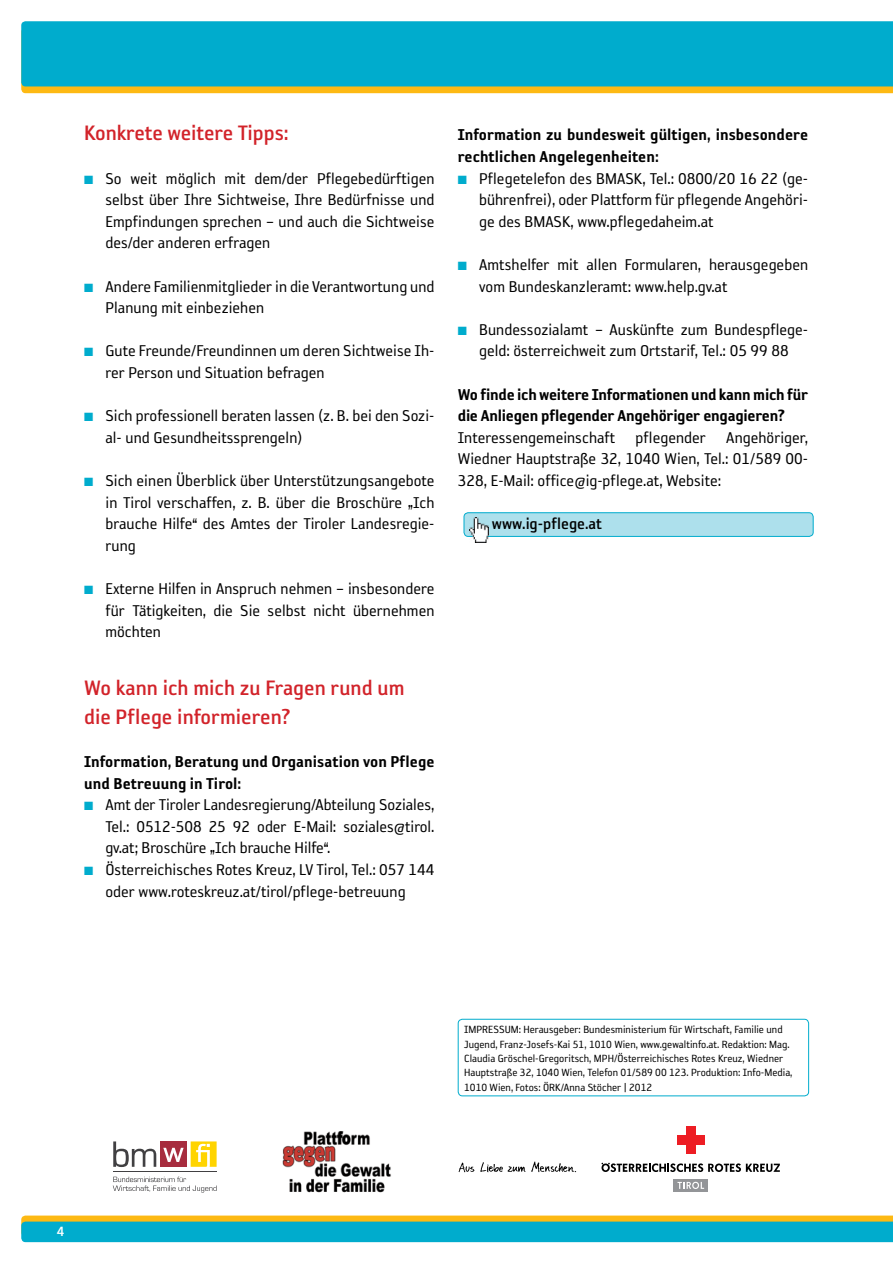
<style>
.page{position:relative;width:893px;height:1263px;background:#fff}
.page>*{position:absolute;margin:0;border:0;box-sizing:border-box;transform-origin:0 0}
.t1{font:24px/28.8px "Reykjavik One B Gauge";color:#d2232a}
.t2{font:18px/21.6px "Reykjavik One A Gauge";color:#000;text-align:justify}
.t3{font:18px/21.6px "Reykjavik One C Gauge";color:#000}
.t4{font:18px "Reykjavik One B Gauge";color:#000}
.t5{font:15.3px "Reykjavik One B Gauge";color:#fff}
.t6{font:12px/14.4px "Reykjavik One A Gauge";color:#000}
.s1{color:#00accd}
</style>
<div class="page">
<div style="left:464px;top:513px;width:349px;height:23px;background:#ade0ec;border-radius:4px"></div>
<div style="left:463px;top:512px;width:351px;height:25px;border:1px solid #00accd;border-radius:4px"></div>
<img style="left:469px;top:517px;width:20px;height:25px">
<svg style="left:21px;top:86px;width:872px;height:7px;background:#ebb81f"></svg>
<div style="left:21px;top:21px;width:872px;height:65px;background:#00accd"></div>
<svg style="left:21px;top:1215px;width:872px;height:27px;background:#3eb0a4"></svg>
<div style="left:458px;top:1019px;width:351px;height:77px;border:1px solid #00accd;border-radius:4px"></div>
<img style="left:458px;top:1161px;width:119px;height:12px">
<div style="left:673px;top:1179px;width:35px;height:13px;background:#939598"></div>
<svg style="left:677px;top:1182px;width:27px;height:7px"></svg>
<div style="left:686px;top:1126px;width:9px;height:27px;background:#ed1d24"></div>
<div style="left:677px;top:1135px;width:27px;height:9px;background:#ed1d24"></div>
<svg style="left:601px;top:1163px;width:179px;height:9px"></svg>
<img style="left:282px;top:1131px;width:109px;height:62px">
<hr style="left:113px;top:1171px;width:104px;height:1px;background:#414042">
<svg style="left:113px;top:1141px;width:43px;height:26px"></svg>
<svg style="left:191px;top:1141px;width:26px;height:26px"></svg>
<div style="left:160px;top:1141px;width:27px;height:26px;background:#a72c3e"></div>
<svg style="left:163px;top:1148px;width:21px;height:14px"></svg>
<svg style="left:113px;top:1176px;width:104px;height:16px"></svg>
<h1 class="t1" style="left:84px;top:119px;width:206px">Konkrete weitere Tipps:</h1>
<p class="t2" style="left:105px;top:167px;width:331px;text-indent:-21px"><span class="s1">■</span> So weit möglich mit dem/der Pflegebedürftigen selbst über Ihre Sichtweise, Ihre Bedürfnisse und Empfindungen sprechen – und auch die Sichtweise des/der anderen erfragen</p>
<p class="t2" style="left:105px;top:275px;width:331px;text-indent:-21px"><span class="s1">■</span> Andere Familienmitglieder in die Verantwortung und<br>Planung mit einbeziehen</p>
<p class="t2" style="left:105px;top:340px;width:331px;text-indent:-21px"><span class="s1">■</span> Gute Freunde/Freundinnen um deren Sichtweise Ih&shy;rer Person und Situation befragen</p>
<p class="t2" style="left:105px;top:405px;width:331px;text-indent:-21px"><span class="s1">■</span> Sich professionell beraten lassen (z. B. bei den Sozi&shy;al- und Gesundheitssprengeln)</p>
<p class="t2" style="left:105px;top:470px;width:331px;text-indent:-21px"><span class="s1">■</span> Sich einen Überblick über Unterstützungsangebote in Tirol verschaffen, z. B. über die Broschüre „Ich brauche Hilfe“ des Amtes der Tiroler Landesregie&shy;rung</p>
<p class="t2" style="left:105px;top:578px;width:331px;text-indent:-21px"><span class="s1">■</span> Externe Hilfen in Anspruch nehmen – insbesondere für Tätigkeiten, die Sie selbst nicht übernehmen möchten</p>
<h1 class="t1" style="left:84px;top:673px;width:322px">Wo kann ich mich zu Fragen rund um die Pflege informieren?</h1>
<p class="t3" style="left:84px;top:751px;width:352px">Information, Beratung und Organisation von Pflege und Betreuung in Tirol:</p>
<p class="t2" style="left:105px;top:794px;width:331px;text-indent:-21px"><span class="s1">■</span> Amt der Tiroler Landesregierung/Abteilung Soziales, Tel.: 0512-508 25 92 oder E-Mail: soziales@tirol. gv.at; Broschüre „Ich brauche Hilfe“.</p>
<p class="t2" style="left:84px;top:859px;width:352px;text-align:center"><span class="s1">■</span> Österreichisches Rotes Kreuz, LV Tirol, Tel.: 057 144 oder www.roteskreuz.at/tirol/pflege-betreuung</p>
<p class="t3" style="left:458px;top:124px;width:352px">Information zu bundesweit gültigen, insbesondere rechtlichen Angelegenheiten:</p>
<p class="t2" style="left:479px;top:167px;width:331px;text-indent:-21px"><span class="s1">■</span> Pflegetelefon des BMASK, Tel.: 0800/20 16 22 (ge&shy;bührenfrei), oder Plattform für pflegende Angehöri&shy;ge des BMASK, www.pflegedaheim.at</p>
<p class="t2" style="left:479px;top:254px;width:331px;text-indent:-21px"><span class="s1">■</span> Amtshelfer mit allen Formularen, herausgegeben vom Bundeskanzleramt: www.help.gv.at</p>
<p class="t2" style="left:458px;top:319px;width:352px;text-align:center"><span class="s1">■</span> Bundessozialamt – Auskünfte zum Bundespflege&shy;geld: österreichweit zum Ortstarif, Tel.: 05 99 88</p>
<p class="t3" style="left:458px;top:383px;width:352px">Wo finde ich weitere Informationen und kann mich für die Anliegen pflegender Angehöriger engagieren?</p>
<p class="t2" style="left:458px;top:427px;width:352px">Interessengemeinschaft pflegender Angehöriger, Wiedner Hauptstraße 32, 1040 Wien, Tel.: 01/589 00- 328, E-Mail: office@ig-pflege.at, Website:</p>
<p class="t4" style="left:492px;top:515px;width:112px">www.ig-pflege.at</p>
<p class="t6" style="left:464px;top:1022px;width:330px;text-indent:55px">: Herausgeber: Bundesministerium für Wirtschaft, Familie und Jugend, Franz-Josefs-Kai 51, 1010 Wien, www.gewaltinfo.at. Redaktion: Mag.<br>Claudia Gröschel-Gregoritsch, MPH/Österreichisches Rotes Kreuz, Wiedner Hauptstraße 32, 1040 Wien, Telefon 01/589 00 123. Produktion: Info-Media, 1010 Wien, Fotos: ÖRK/Anna Stöcher | 2012</p>
<p class="t6" style="left:464px;top:1022px;width:12px">Impressum</p>
<p class="t5" style="left:57px;top:1223px;width:9px">4</p>
</div>
